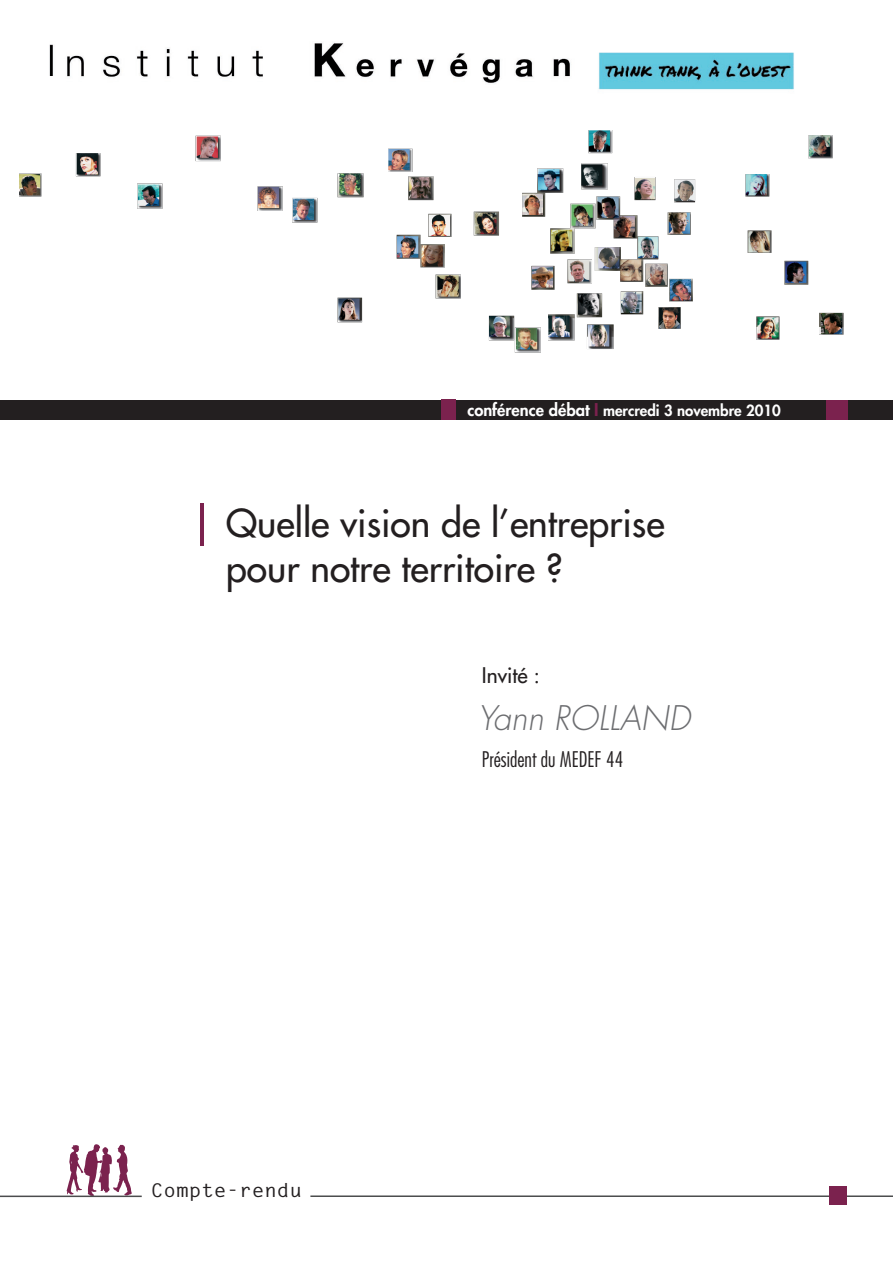
<style>
.page{position:relative;width:893px;height:1263px;background:#fff}
.page>*{position:absolute;margin:0;border:0;box-sizing:border-box;transform-origin:0 0}
.t1{font:37.5px/45px "Futura";color:#231f20}
.t2{font:italic 300 33px "Futura";color:#6c6d70}
.t3{font:300 condensed 21px "Futura";color:#231f20}
.t4{font:21px "Futura";color:#231f20}
.t5{font:700 18.9px "Letter Gothic Std";color:#231f20;scale:1.11 1}
.t6{font:800 15px "Futura";color:#fff}
.s1{font-size:16.5px}
.s2{font-family:"Arial";font-weight:700;font-size:18px;color:#7b224e}
</style>
<div class="page">
<svg style="left:67px;top:1144px;width:65px;height:51px"></svg>
<hr style="left:200px;top:503px;width:4px;height:42px;background:#7b224e">
<div style="left:0;top:400px;width:893px;height:20px;background:#231f20"></div>
<div style="left:441px;top:399px;width:15px;height:21px;background:#7b224e"></div>
<hr style="left:0;top:1195px;width:142px;height:2px;background:#4b4c4d">
<hr style="left:310px;top:1195px;width:583px;height:2px;background:#4b4c4d">
<div style="left:829px;top:1186px;width:17px;height:18px;background:#7b224e"></div>
<div style="left:826px;top:400px;width:22px;height:20px;background:#7b224e"></div>
<img style="left:19px;top:130px;width:825px;height:223px">
<img style="left:49px;top:43px;width:745px;height:47px">
<p class="t6" style="left:467px;top:401px;width:315px"><span class="s1">conférence débat</span> <span class="s2">I</span> mercredi 3 novembre 2010</p>
<p class="t1" style="left:226px;top:501px;width:440px">Quelle vision de l’entreprise pour notre territoire ?</p>
<p class="t4" style="left:482px;top:662px;width:59px">Invité :</p>
<p class="t2" style="left:478px;top:698px;width:214px">Yann ROLLAND</p>
<p class="t5" style="left:151px;top:1178px;width:138px">Compte-rendu</p>
<p class="t3" style="left:482px;top:747px;width:143px">Président du MEDEF 44</p>
</div>
